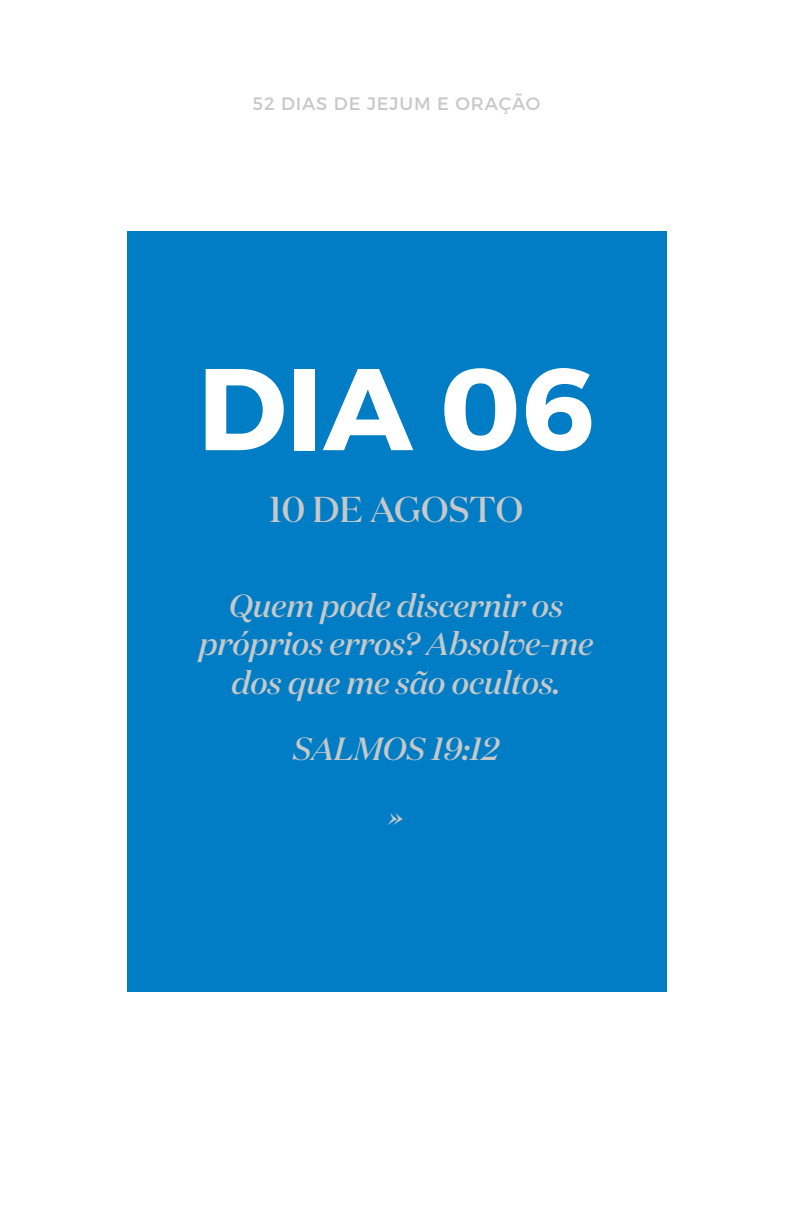
<style>
.page{position:relative;width:792px;height:1224px;background:#fff}
.page>*{position:absolute;margin:0;border:0;box-sizing:border-box;transform-origin:0 0}
.t1{font:700 116px "Montserrat";color:#fff}
.t2{font:500 36px "Domaine Disp";color:#c8c8c8}
.t3{font:italic 500 32px/38.4px "Domaine Disp";color:#c8c8c8;text-align:center}
.t4{font:18px "Montserrat";letter-spacing:.05em;color:#c8c8c8}
</style>
<div class="page">
<div style="left:127px;top:232px;width:539px;height:760px;background:#007dc5"></div>
<p class="t4" style="left:253px;top:92px;width:289px">52 DIAS DE JEJUM E ORAÇÃO</p>
<h1 class="t1" style="left:198px;top:337px;width:398px">DIA 06</h1>
<p class="t2" style="left:269px;top:486px;width:256px">10 DE AGOSTO</p>
<p class="t3" style="left:199px;top:586px;width:396px">Quem pode discernir os próprios erros? Absolve-me dos que me são ocultos.</p>
<p class="t3" style="left:293px;top:715px;width:208px;line-height:66.8px">SALMOS 19:12 »</p>
</div>
